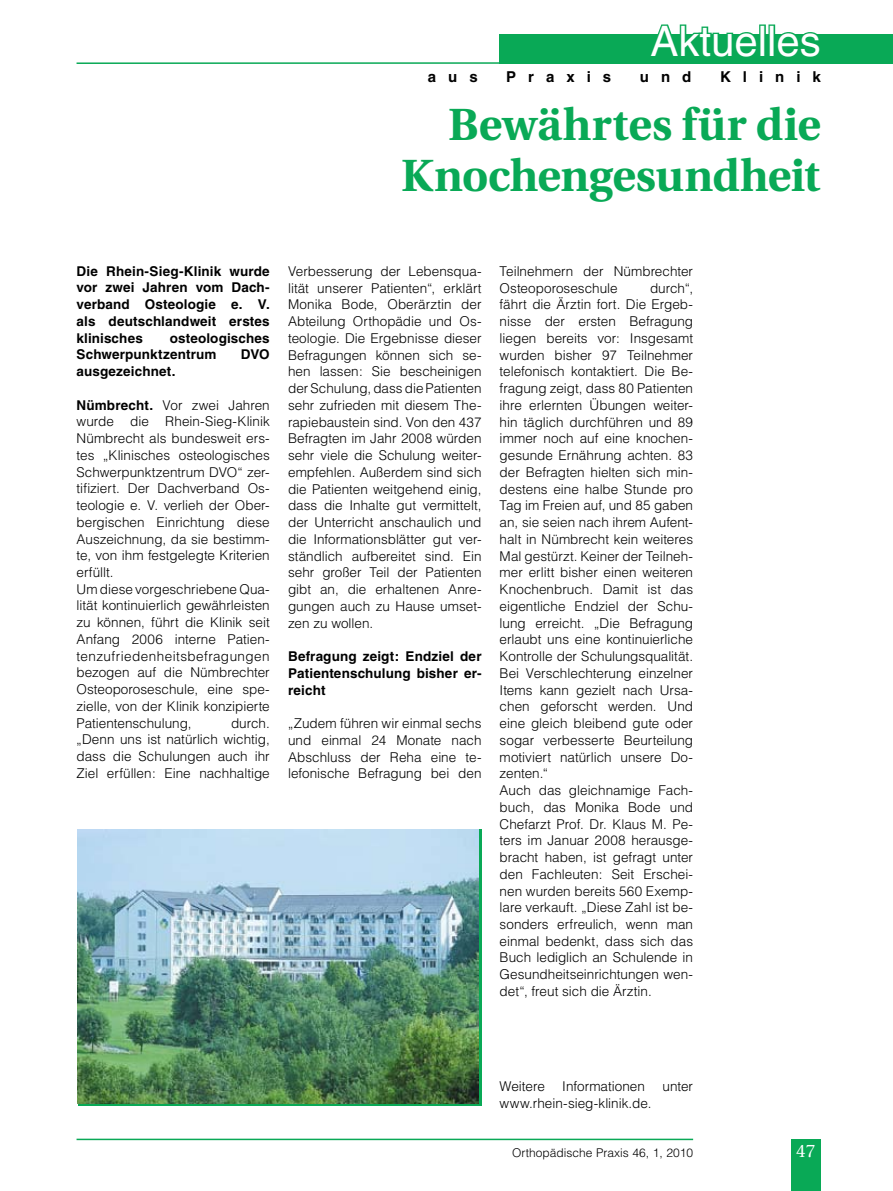
<style>
.page{position:relative;width:893px;height:1191px;background:#fff}
.page>*{position:absolute;margin:0;border:0;box-sizing:border-box;transform-origin:0 0}
.t1{font:700 45px/51px "Utopia";letter-spacing:-.005em;color:#09a956;text-align:right}
.t2{font:42px "Helvetica";color:#fff}
.t3{font:18px "Utopia";color:#fff}
.t4{font:700 15px "Helvetica";letter-spacing:.8em;color:#000}
.t5{font:300 13.5px/16.8px "Helvetica";color:#000}
.t6{font:700 13.5px/16.8px "Helvetica";letter-spacing:.01em;color:#000;text-align:justify}
.t7{font:300 12px "Helvetica";color:#000}
.s1{font-weight:700}
</style>
<div class="page">
<hr style="left:77px;top:1138px;width:616px;height:2px;background:#09a956">
<div style="left:791px;top:1138px;width:30px;height:53px;background:#09a956"></div>
<div style="left:500px;top:34px;width:393px;height:30px;background:#09a956"></div>
<hr style="left:77px;top:62px;width:807px;height:2px;background:#09a956">
<svg style="left:657px;top:24px;width:96px;height:10px"></svg>
<div style="left:759px;top:24px;width:7px;height:34px;border:3px solid #09a956"></div>
<div style="left:768px;top:24px;width:7px;height:34px;border:3px solid #09a956"></div>
<svg style="left:775px;top:31px;width:42px;height:3px"></svg>
<img style="left:78px;top:829px;width:401px;height:274px">
<h2 class="t2" style="left:650px;top:17px;width:172px">Aktuelles</h2>
<p class="t4" style="left:428px;top:67px;width:51px">aus</p>
<p class="t4" style="left:506px;top:67px;width:107px">Praxis</p>
<p class="t4" style="left:640px;top:67px;width:53px">und</p>
<p class="t4" style="left:720px;top:67px;width:102px">Klinik</p>
<h1 class="t1" style="left:401px;top:100px;width:421px">Bewährtes für die<br>Knochengesundheit</h1>
<p class="t6" style="left:77px;top:262px;width:195px">Die Rhein-Sieg-Klinik wurde vor zwei Jahren vom Dach&shy;verband Osteologie e. V. als deutschlandweit erstes klinisches</p>
<p class="t6" style="left:77px;top:329px;width:195px;text-indent:93px">osteologisches<br>Schwerpunktzentrum</p>
<p class="t6" style="left:241px;top:346px;width:30px">DVO</p>
<p class="t6" style="left:77px;top:363px;width:100px">ausgezeichnet.</p>
<p class="t5" style="left:77px;top:396px;width:195px"><span class="s1">Nümbrecht.</span> Vor zwei Jahren wurde die Rhein-Sieg-Klinik<br>Nümbrecht als bundesweit ers&shy;tes „Klinisches osteologisches<br>Schwerpunktzentrum DVO“ zer&shy;tifiziert. Der Dachverband Os&shy;teologie e. V. verlieh der Ober&shy;bergischen Einrichtung diese<br>Auszeichnung, da sie bestimm&shy;te, von ihm festgelegte Kriterien erfüllt.<br>Um diese vorgeschriebene Qua&shy;lität kontinuierlich gewährleisten zu können, führt die Klinik seit<br>Anfang 2006 interne Patien&shy;tenzufriedenheitsbefragungen bezogen auf die Nümbrechter<br>Osteoporoseschule, eine spe&shy;zielle, von der Klinik konzipierte<br>Patientenschulung,</p>
<p class="t5" style="left:77px;top:714px;width:195px;text-align:justify;text-indent:154px">durch. „Denn uns ist natürlich wichtig, dass die Schulungen auch ihr Ziel erfüllen: Eine nachhaltige</p>
<p class="t5" style="left:288px;top:262px;width:195px;text-align:justify">Verbesserung der Lebensqua&shy;lität unserer Patienten“, erklärt Monika Bode, Oberärztin der Abteilung Orthopädie und Os&shy;teologie. Die Ergebnisse dieser Befragungen können sich se&shy;hen lassen: Sie bescheinigen der Schulung, dass die Patienten sehr zufrieden mit diesem The&shy;rapiebaustein sind. Von den 437<br>Befragten im Jahr 2008 würden sehr viele die Schulung weiter&shy;empfehlen. Außerdem sind sich die Patienten weitgehend einig, dass die Inhalte gut vermittelt, der Unterricht anschaulich und die Informationsblätter gut ver&shy;ständlich aufbereitet sind. Ein sehr großer Teil der Patienten gibt an, die erhaltenen Anre&shy;gungen auch zu Hause umset&shy;zen zu wollen.</p>
<p class="t6" style="left:288px;top:647px;width:195px">Befragung zeigt: Endziel der Patientenschulung bisher er&shy;reicht</p>
<p class="t5" style="left:288px;top:714px;width:195px;text-align:justify">„Zudem führen wir einmal sechs und einmal 24 Monate nach Abschluss der Reha eine te&shy;lefonische Befragung bei den</p>
<p class="t5" style="left:500px;top:262px;width:195px">Teilnehmern der Nümbrechter<br>Osteoporoseschule</p>
<p class="t5" style="left:500px;top:279px;width:195px;text-indent:150px">durch“, fährt die Ärztin fort. Die Ergeb&shy;nisse der ersten Befragung liegen bereits vor: Insgesamt wurden bisher 97 Teilnehmer telefonisch kontaktiert. Die Be&shy;fragung zeigt, dass 80 Patienten ihre erlernten Übungen weiter&shy;hin täglich durchführen und 89 immer noch auf eine knochen&shy;gesunde Ernährung achten. 83 der Befragten hielten sich min&shy;destens eine halbe Stunde pro<br>Tag im Freien auf, und 85 gaben an, sie seien nach ihrem Aufent&shy;halt in Nümbrecht kein weiteres<br>Mal gestürzt. Keiner der Teilneh&shy;mer erlitt bisher einen weiteren<br>Knochenbruch. Damit ist das eigentliche Endziel der Schu&shy;lung erreicht. „Die Befragung erlaubt uns eine kontinuierliche<br>Kontrolle der Schulungsqualität.<br>Bei Verschlechterung einzelner<br>Items kann gezielt nach Ursa&shy;chen geforscht werden. Und eine gleich bleibend gute oder sogar verbesserte Beurteilung motiviert natürlich unsere Do&shy;zenten.“<br>Auch das gleichnamige Fach&shy;buch, das Monika Bode und<br>Chefarzt Prof. Dr. Klaus M. Pe&shy;ters im Januar 2008 herausge&shy;bracht haben, ist gefragt unter den Fachleuten: Seit Erschei&shy;nen wurden bereits 560 Exemp&shy;lare verkauft. „Diese Zahl ist be&shy;sonders erfreulich, wenn man einmal bedenkt, dass sich das<br>Buch lediglich an Schulende in<br>Gesundheitseinrichtungen wen&shy;det“, freut sich die Ärztin.</p>
<p class="t5" style="left:500px;top:1077px;width:47px">Weitere</p>
<p class="t5" style="left:562px;top:1077px;width:84px">Informationen</p>
<p class="t5" style="left:662px;top:1077px;width:32px">unter</p>
<p class="t5" style="left:500px;top:1094px;width:153px">www.rhein-sieg-klinik.de.</p>
<p class="t7" style="left:512px;top:1145px;width:182px">Orthopädische Praxis 46, 1, 2010</p>
<h3 class="t3" style="left:796px;top:1140px;width:19px">47</h3>
</div>
